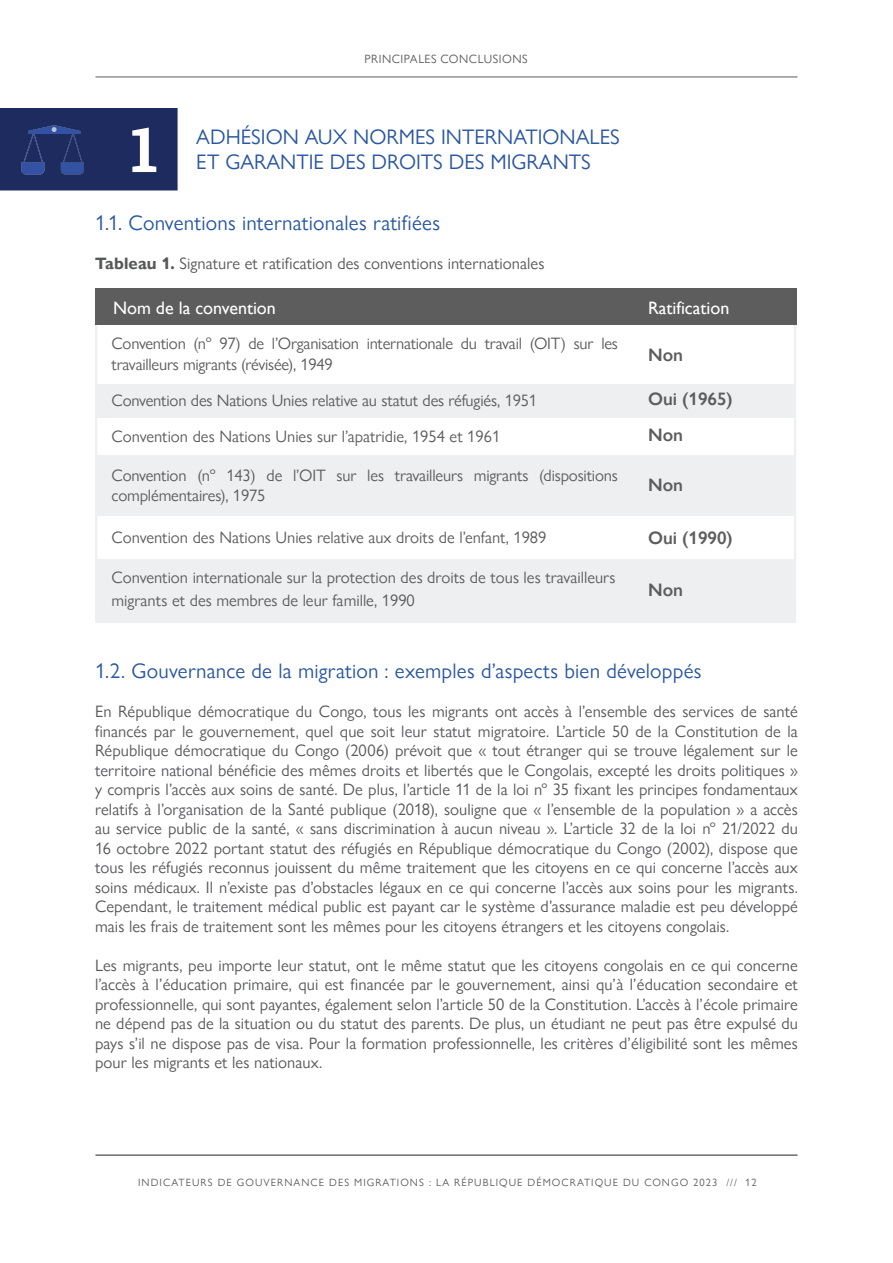
<style>
.page{position:relative;width:893px;height:1263px;background:#fff}
.page>*{position:absolute;margin:0;border:0;box-sizing:border-box;transform-origin:0 0}
.t1{font:21px/25.2px "Gill Sans Nova";letter-spacing:.005em;color:#2957a0}
.t2{font:600 18px/36.5px "Gill Sans Nova";color:#5d5d5d}
.t3{font:18px "Gill Sans";color:#fff}
.t4{font:16.5px/19.5px "Gill Sans Nova";letter-spacing:.005em;color:#57585a;text-align:justify}
.t5{font:16.5px/21px "Gill Sans Nova";letter-spacing:-.01em;color:#5d5d5d}
.t6{font:12px "Gill Sans Nova";letter-spacing:.045em;color:#5d5d5d}
.t7{font:10.5px "Gill Sans Nova";letter-spacing:.1em;color:#5d5d5d}
.s1{font-weight:700}
</style>
<div class="page">
<hr style="left:95px;top:1155px;width:702px;height:1px;background:#231f20">
<hr style="left:95px;top:77px;width:702px;height:1px;background:#5c5c5c">
<svg style="left:0;top:108px;width:178px;height:82px;background:#283668"></svg>
<div style="left:95px;top:559px;width:701px;height:64px;background:#edeff0"></div>
<div style="left:95px;top:455px;width:701px;height:61px;background:#edeff0"></div>
<div style="left:95px;top:384px;width:701px;height:34px;background:#edeff0"></div>
<hr style="left:95px;top:307px;width:2px;height:308px;background:#edeff0">
<hr style="left:794px;top:307px;width:2px;height:308px;background:#edeff0">
<div style="left:95px;top:288px;width:701px;height:37px;background:#5d5d5d"></div>
<p class="t6" style="left:365px;top:51px;width:165px">PRINCIPALES CONCLUSIONS</p>
<p class="t1" style="left:196px;top:124px;width:425px">ADHÉSION AUX NORMES INTERNATIONALES<br>ET GARANTIE DES DROITS DES MIGRANTS</p>
<p class="t1" style="left:95px;top:210px;width:347px">1.1. Conventions internationales ratifiées</p>
<p class="t4" style="left:95px;top:253px;width:451px"><span class="s1">Tableau 1.</span> Signature et ratification des conventions internationales</p>
<p class="t3" style="left:113px;top:297px;width:164px">Nom de la convention</p>
<p class="t3" style="left:648px;top:297px;width:83px">Ratification</p>
<p class="t2" style="left:648px;top:336px;width:36px">Non</p>
<p class="t2" style="left:648px;top:380px;width:86px">Oui (1965)<br>Non</p>
<p class="t2" style="left:648px;top:466px;width:36px">Non</p>
<p class="t5" style="left:112px;top:333px;width:508px">Convention (nº 97) de l’Organisation internationale du travail (OIT) sur les travailleurs migrants (révisée), 1949</p>
<p class="t5" style="left:112px;top:382px;width:427px;line-height:36px">Convention des Nations Unies relative au statut des réfugiés, 1951<br>Convention des Nations Unies sur l’apatridie, 1954 et 1961</p>
<p class="t5" style="left:112px;top:465px;width:508px;line-height:19.8px">Convention (nº 143) de l’OIT sur les travailleurs migrants (dispositions complémentaires), 1975</p>
<p class="t5" style="left:112px;top:527px;width:436px">Convention des Nations Unies relative aux droits de l’enfant, 1989</p>
<p class="t5" style="left:112px;top:566px;width:505px;line-height:22.5px">Convention internationale sur la protection des droits de tous les travailleurs migrants et des membres de leur famille, 1990</p>
<p class="t2" style="left:648px;top:520px;width:86px">Oui (1990)</p>
<p class="t2" style="left:648px;top:572px;width:36px">Non</p>
<p class="t1" style="left:95px;top:658px;width:608px">1.2. Gouvernance de la migration : exemples d’aspects bien développés</p>
<p class="t4" style="left:95px;top:701px;width:704px">En République démocratique du Congo, tous les migrants ont accès à l’ensemble des services de santé financés par le gouvernement, quel que soit leur statut migratoire. L’article 50 de la Constitution de la République démocratique du Congo (2006) prévoit que « tout étranger qui se trouve légalement sur le territoire national bénéficie des mêmes droits et libertés que le Congolais, excepté les droits politiques » y compris l’accès aux soins de santé. De plus, l’article 11 de la loi nº 35 fixant les principes fondamentaux relatifs à l’organisation de la Santé publique (2018), souligne que « l’ensemble de la population » a accès au service public de la santé, « sans discrimination à aucun niveau ». L’article 32 de la loi nº 21/2022 du 16 octobre 2022 portant statut des réfugiés en République démocratique du Congo (2002), dispose que tous les réfugiés reconnus jouissent du même traitement que les citoyens en ce qui concerne l’accès aux soins médicaux. Il n’existe pas d’obstacles légaux en ce qui concerne l’accès aux soins pour les migrants.<br>Cependant, le traitement médical public est payant car le système d’assurance maladie est peu développé mais les frais de traitement sont les mêmes pour les citoyens étrangers et les citoyens congolais.</p>
<p class="t4" style="left:95px;top:955px;width:704px">Les migrants, peu importe leur statut, ont le même statut que les citoyens congolais en ce qui concerne l’accès à l’éducation primaire, qui est financée par le gouvernement, ainsi qu’à l’éducation secondaire et professionnelle, qui sont payantes, également selon l’article 50 de la Constitution. L’accès à l’école primaire ne dépend pas de la situation ou du statut des parents. De plus, un étudiant ne peut pas être expulsé du pays s’il ne dispose pas de visa. Pour la formation professionnelle, les critères d’éligibilité sont les mêmes pour les migrants et les nationaux.</p>
<p class="t7" style="left:138px;top:1176px;width:620px">INDICATEURS DE GOUVERNANCE DES MIGRATIONS : LA RÉPUBLIQUE DÉMOCRATIQUE DU CONGO 2023 /// 12</p>
</div>
